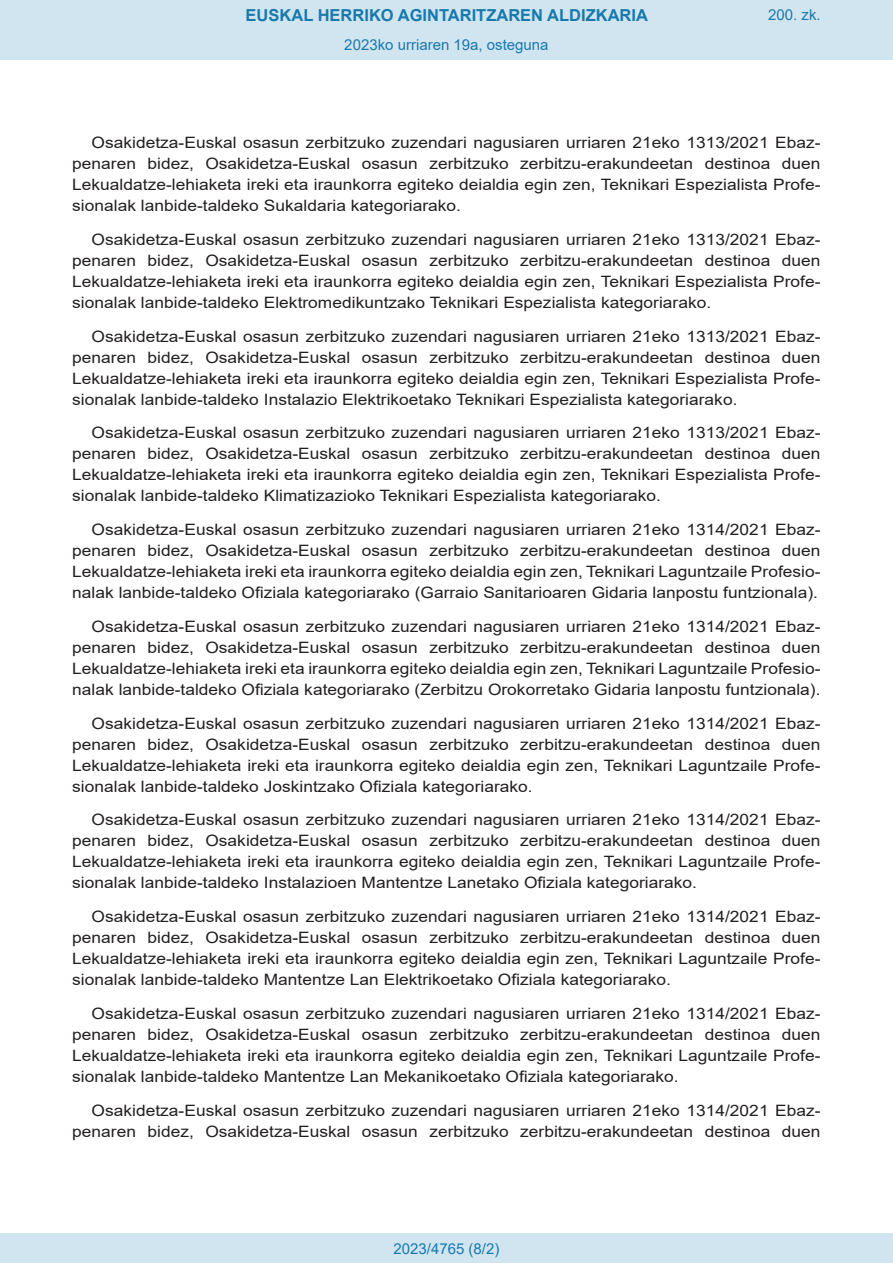
<style>
.page{position:relative;width:893px;height:1263px;background:#fff}
.page>*{position:absolute;margin:0;border:0;box-sizing:border-box;transform-origin:0 0}
.t1{font:700 16.5px "Arial";color:#1879ad}
.BOPVDetalle{font:15.6px/21px "Arial";color:#231f20;text-align:justify;scale:1.11 1}
.Paginacion_Centro{font:15px "Arial";color:#1879ad}
</style>
<div class="page">
<div style="left:0;top:0;width:893px;height:60px;background:#d0e5f0"></div>
<div style="left:0;top:1233px;width:893px;height:30px;background:#d0e5f0"></div>
<p class="t1" style="left:246px;top:3px;width:404px">EUSKAL HERRIKO AGINTARITZAREN ALDIZKARIA</p>
<p class="Paginacion_Centro" style="left:344px;top:35px;width:206px">2023ko urriaren 19a, osteguna</p>
<p class="Paginacion_Centro" style="left:768px;top:5px;width:54px">200. zk.</p>
<p class="BOPVDetalle" style="left:72px;top:132px;width:676px;text-indent:19px">Osakidetza-Euskal osasun zerbitzuko zuzendari nagusiaren urriaren 21eko 1313/2021 Ebaz&shy;penaren bidez, Osakidetza-Euskal osasun zerbitzuko zerbitzu-erakundeetan destinoa duen Lekualdatze-lehiaketa ireki eta iraunkorra egiteko deialdia egin zen, Teknikari Espezialista Profe&shy;sionalak lanbide-taldeko Sukaldaria kategoriarako.</p>
<p class="BOPVDetalle" style="left:72px;top:229px;width:676px;text-indent:19px">Osakidetza-Euskal osasun zerbitzuko zuzendari nagusiaren urriaren 21eko 1313/2021 Ebaz&shy;penaren bidez, Osakidetza-Euskal osasun zerbitzuko zerbitzu-erakundeetan destinoa duen Lekualdatze-lehiaketa ireki eta iraunkorra egiteko deialdia egin zen, Teknikari Espezialista Profe&shy;sionalak lanbide-taldeko Elektromedikuntzako Teknikari Espezialista kategoriarako.</p>
<p class="BOPVDetalle" style="left:72px;top:326px;width:676px;text-indent:19px">Osakidetza-Euskal osasun zerbitzuko zuzendari nagusiaren urriaren 21eko 1313/2021 Ebaz&shy;penaren bidez, Osakidetza-Euskal osasun zerbitzuko zerbitzu-erakundeetan destinoa duen Lekualdatze-lehiaketa ireki eta iraunkorra egiteko deialdia egin zen, Teknikari Espezialista Profe&shy;sionalak lanbide-taldeko Instalazio Elektrikoetako Teknikari Espezialista kategoriarako.</p>
<p class="BOPVDetalle" style="left:72px;top:422px;width:676px;text-indent:19px">Osakidetza-Euskal osasun zerbitzuko zuzendari nagusiaren urriaren 21eko 1313/2021 Ebaz&shy;penaren bidez, Osakidetza-Euskal osasun zerbitzuko zerbitzu-erakundeetan destinoa duen Lekualdatze-lehiaketa ireki eta iraunkorra egiteko deialdia egin zen, Teknikari Espezialista Profe&shy;sionalak lanbide-taldeko Klimatizazioko Teknikari Espezialista kategoriarako.</p>
<p class="BOPVDetalle" style="left:72px;top:519px;width:676px;text-indent:19px">Osakidetza-Euskal osasun zerbitzuko zuzendari nagusiaren urriaren 21eko 1314/2021 Ebaz&shy;penaren bidez, Osakidetza-Euskal osasun zerbitzuko zerbitzu-erakundeetan destinoa duen Lekualdatze-lehiaketa ireki eta iraunkorra egiteko deialdia egin zen, Teknikari Laguntzaile Profesio&shy;nalak lanbide-taldeko Ofiziala kategoriarako (Garraio Sanitarioaren Gidaria lanpostu funtzionala).</p>
<p class="BOPVDetalle" style="left:72px;top:616px;width:676px;text-indent:19px">Osakidetza-Euskal osasun zerbitzuko zuzendari nagusiaren urriaren 21eko 1314/2021 Ebaz&shy;penaren bidez, Osakidetza-Euskal osasun zerbitzuko zerbitzu-erakundeetan destinoa duen Lekualdatze-lehiaketa ireki eta iraunkorra egiteko deialdia egin zen, Teknikari Laguntzaile Profesio&shy;nalak lanbide-taldeko Ofiziala kategoriarako (Zerbitzu Orokorretako Gidaria lanpostu funtzionala).</p>
<p class="BOPVDetalle" style="left:72px;top:713px;width:676px;text-indent:19px">Osakidetza-Euskal osasun zerbitzuko zuzendari nagusiaren urriaren 21eko 1314/2021 Ebaz&shy;penaren bidez, Osakidetza-Euskal osasun zerbitzuko zerbitzu-erakundeetan destinoa duen Lekualdatze-lehiaketa ireki eta iraunkorra egiteko deialdia egin zen, Teknikari Laguntzaile Profe&shy;sionalak lanbide-taldeko Joskintzako Ofiziala kategoriarako.</p>
<p class="BOPVDetalle" style="left:72px;top:809px;width:676px;text-indent:19px">Osakidetza-Euskal osasun zerbitzuko zuzendari nagusiaren urriaren 21eko 1314/2021 Ebaz&shy;penaren bidez, Osakidetza-Euskal osasun zerbitzuko zerbitzu-erakundeetan destinoa duen Lekualdatze-lehiaketa ireki eta iraunkorra egiteko deialdia egin zen, Teknikari Laguntzaile Profe&shy;sionalak lanbide-taldeko Instalazioen Mantentze Lanetako Ofiziala kategoriarako.</p>
<p class="BOPVDetalle" style="left:72px;top:906px;width:676px;text-indent:19px">Osakidetza-Euskal osasun zerbitzuko zuzendari nagusiaren urriaren 21eko 1314/2021 Ebaz&shy;penaren bidez, Osakidetza-Euskal osasun zerbitzuko zerbitzu-erakundeetan destinoa duen Lekualdatze-lehiaketa ireki eta iraunkorra egiteko deialdia egin zen, Teknikari Laguntzaile Profe&shy;sionalak lanbide-taldeko Mantentze Lan Elektrikoetako Ofiziala kategoriarako.</p>
<p class="BOPVDetalle" style="left:72px;top:1003px;width:676px;text-indent:19px">Osakidetza-Euskal osasun zerbitzuko zuzendari nagusiaren urriaren 21eko 1314/2021 Ebaz&shy;penaren bidez, Osakidetza-Euskal osasun zerbitzuko zerbitzu-erakundeetan destinoa duen Lekualdatze-lehiaketa ireki eta iraunkorra egiteko deialdia egin zen, Teknikari Laguntzaile Profe&shy;sionalak lanbide-taldeko Mantentze Lan Mekanikoetako Ofiziala kategoriarako.</p>
<p class="BOPVDetalle" style="left:72px;top:1100px;width:676px;text-align:right">Osakidetza-Euskal osasun zerbitzuko zuzendari nagusiaren urriaren 21eko 1314/2021 Ebaz&shy;penaren bidez, Osakidetza-Euskal osasun zerbitzuko zerbitzu-erakundeetan destinoa duen</p>
<p class="Paginacion_Centro" style="left:393px;top:1238px;width:107px">2023/4765 (8/2)</p>
</div>
